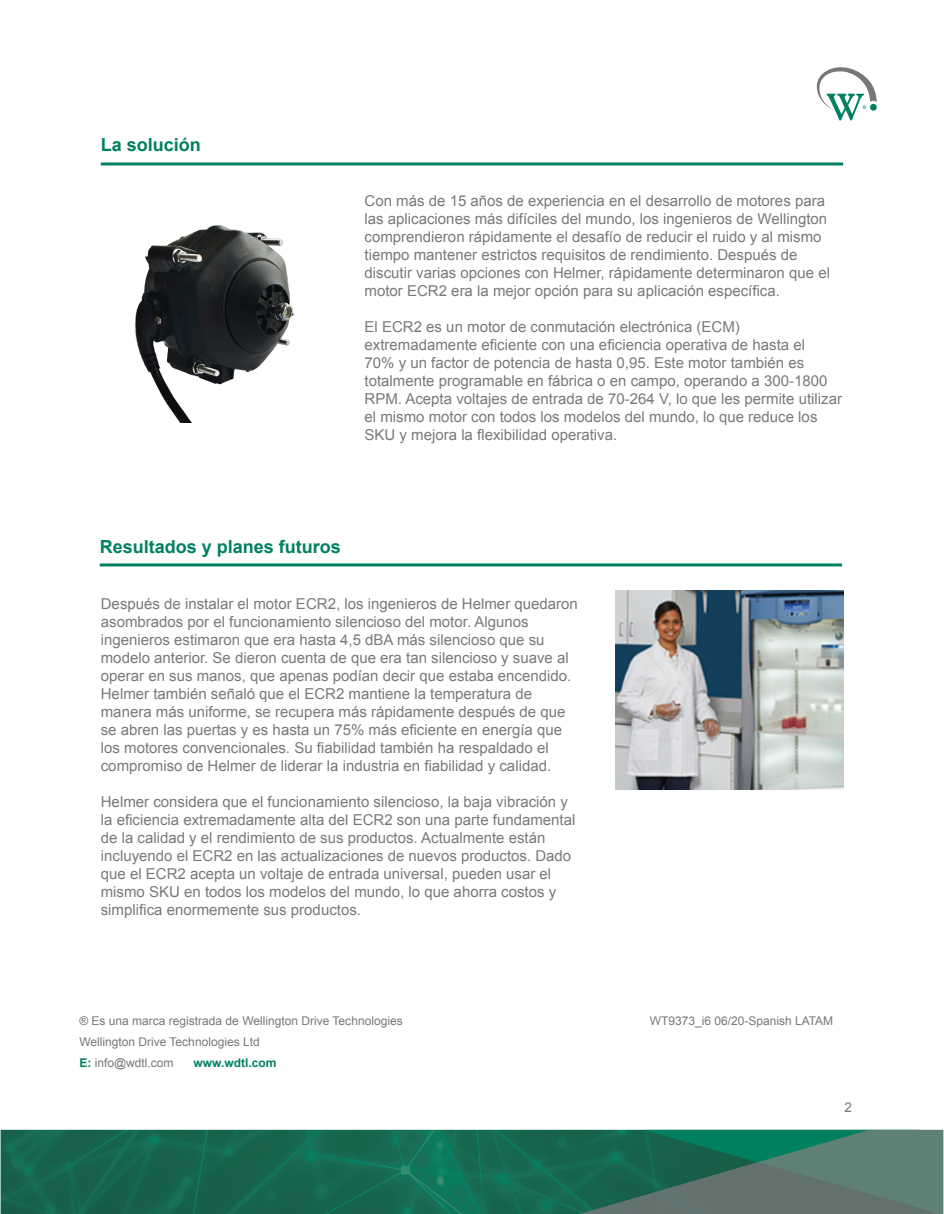
<style>
.page{position:relative;width:944px;height:1214px;background:#fff}
.page>*{position:absolute;margin:0;border:0;box-sizing:border-box;transform-origin:0 0}
.t1{font:700 18px "Arial";color:#008061}
.t2{font:15px/18px "Arial";color:#79797a}
.t3{font:13.5px "Arial";color:#79797a}
.t4{font:12px "Arial";color:#76787b}
.t5{font:700 12px "Arial";color:#008061}
.s1{font-weight:700;color:#008061}
</style>
<div class="page">
<img style="left:1px;top:1129px;width:575px;height:85px">
<svg style="left:576px;top:1129px;width:367px;height:85px;background:#417466"></svg>
<svg style="left:816px;top:67px;width:60px;height:53px"></svg>
<hr style="left:100px;top:563px;width:742px;height:3px;background:#008061">
<img style="left:616px;top:590px;width:227px;height:199px">
<hr style="left:101px;top:162px;width:742px;height:3px;background:#008061">
<img style="left:135px;top:225px;width:159px;height:197px">
<p class="t1" style="left:101px;top:133px;width:102px">La solución</p>
<p class="t2" style="left:364px;top:192px;width:467px">Con más de 15 años de experiencia en el desarrollo de motores para las aplicaciones más difíciles del mundo, los ingenieros de Wellington comprendieron rápidamente el desafío de reducir el ruido y al mismo tiempo mantener estrictos requisitos de rendimiento. Después de discutir varias opciones con Helmer, rápidamente determinaron que el motor ECR2 era la mejor opción para su aplicación específica.</p>
<p class="t2" style="left:364px;top:318px;width:479px">El ECR2 es un motor de conmutación electrónica (ECM) extremadamente eficiente con una eficiencia operativa de hasta el<br>70% y un factor de potencia de hasta 0,95. Este motor también es totalmente programable en fábrica o en campo, operando a 300-1800<br>RPM. Acepta voltajes de entrada de 70-264 V, lo que les permite utilizar el mismo motor con todos los modelos del mundo, lo que reduce los SKU y mejora la flexibilidad operativa.</p>
<p class="t1" style="left:100px;top:534px;width:243px">Resultados y planes futuros</p>
<p class="t2" style="left:101px;top:595px;width:478px">Después de instalar el motor ECR2, los ingenieros de Helmer quedaron asombrados por el funcionamiento silencioso del motor. Algunos ingenieros estimaron que era hasta 4,5 dBA más silencioso que su modelo anterior. Se dieron cuenta de que era tan silencioso y suave al operar en sus manos, que apenas podían decir que estaba encendido.<br>Helmer también señaló que el ECR2 mantiene la temperatura de manera más uniforme, se recupera más rápidamente después de que se abren las puertas y es hasta un 75% más eficiente en energía que los motores convencionales. Su fiabilidad también ha respaldado el compromiso de Helmer de liderar la industria en fiabilidad y calidad.</p>
<p class="t2" style="left:101px;top:793px;width:476px">Helmer considera que el funcionamiento silencioso, la baja vibración y la eficiencia extremadamente alta del ECR2 son una parte fundamental de la calidad y el rendimiento de sus productos. Actualmente están incluyendo el ECR2 en las actualizaciones de nuevos productos. Dado que el ECR2 acepta un voltaje de entrada universal, pueden usar el mismo SKU en todos los modelos del mundo, lo que ahorra costos y simplifica enormemente sus productos.</p>
<p class="t4" style="left:79px;top:1012px;width:325px">® Es una marca registrada de Wellington Drive Technologies</p>
<p class="t4" style="left:649px;top:1012px;width:185px">WT9373_i6 06/20-Spanish LATAM</p>
<p class="t4" style="left:79px;top:1033px;width:182px">Wellington Drive Technologies Ltd</p>
<p class="t4" style="left:79px;top:1054px;width:96px"><span class="s1">E:</span> info@wdtl.com</p>
<p class="t5" style="left:194px;top:1054px;width:84px">www.wdtl.com</p>
<p class="t3" style="left:844px;top:1098px;width:9px">2</p>
</div>
